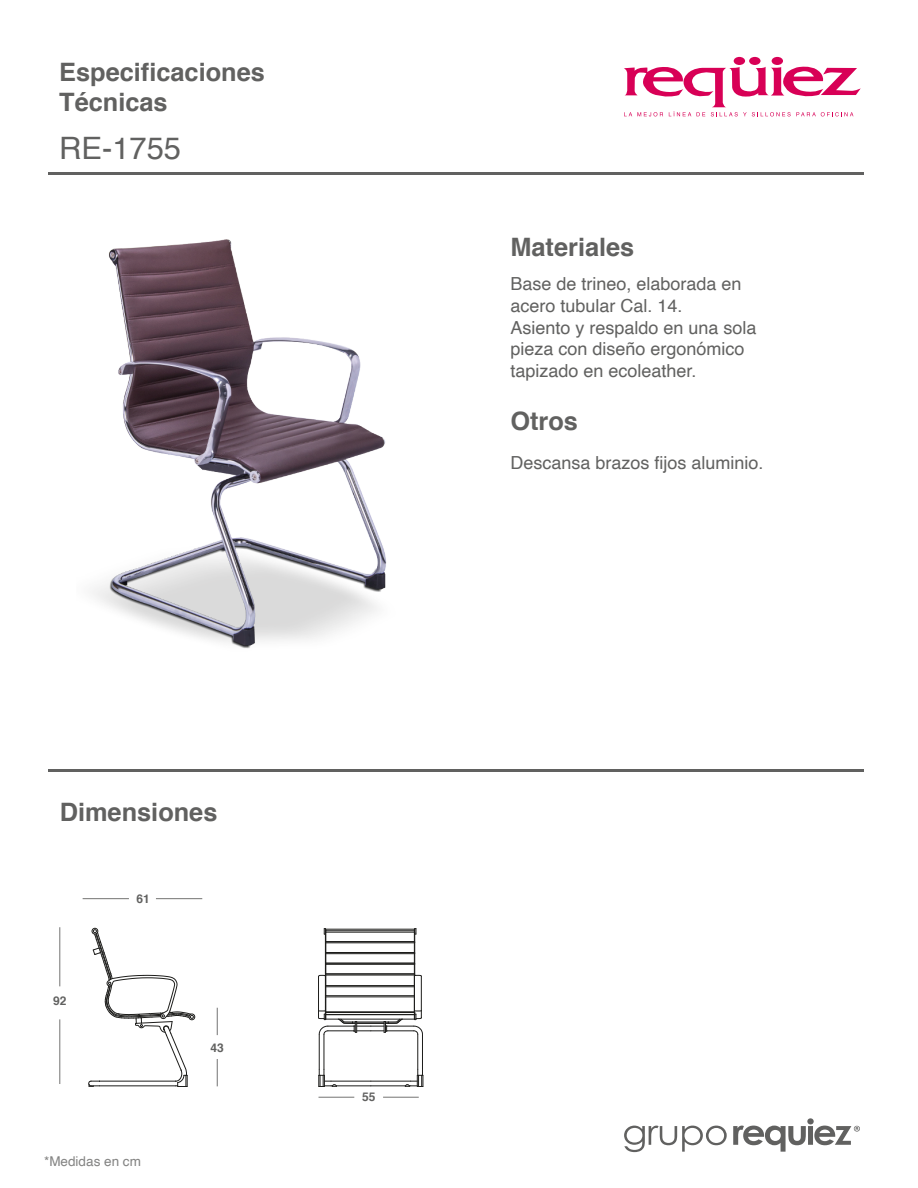
<style>
.page{position:relative;width:918px;height:1188px;background:#fff}
.page>*{position:absolute;margin:0;border:0;box-sizing:border-box;transform-origin:0 0}
.t1{font:30.9px "Helvetica";color:#616160}
.t2{font:700 25.35px/30.5px "Helvetica";color:#616160}
.t3{font:18px/21.6px "Helvetica";color:#616160}
.t4{font:13.5px "Helvetica";color:#838382}
.t5{font:700 12px "Helvetica";color:#616160}
</style>
<div class="page">
<hr style="left:48px;top:173px;width:816px;height:2px;background:#616160">
<hr style="left:48px;top:769px;width:816px;height:2px;background:#616160">
<hr style="left:59px;top:927px;width:1px;height:59px;background:#838382">
<hr style="left:59px;top:1019px;width:1px;height:65px;background:#838382">
<svg style="left:217px;top:1059px;width:1px;height:27px"></svg>
<svg style="left:217px;top:1008px;width:1px;height:27px"></svg>
<hr style="left:319px;top:1097px;width:35px;height:1px;background:#838382">
<hr style="left:383px;top:1097px;width:36px;height:1px;background:#838382">
<hr style="left:156px;top:898px;width:46px;height:1px;background:#838382">
<hr style="left:83px;top:898px;width:46px;height:1px;background:#838382">
<div style="left:734px;top:57px;width:11px;height:8px;background:#d80056;border-radius:50%"></div>
<div style="left:749px;top:57px;width:12px;height:8px;background:#d80056;border-radius:50%"></div>
<div style="left:772px;top:57px;width:11px;height:8px;background:#d80056;border-radius:50%"></div>
<svg style="left:624px;top:66px;width:237px;height:50px"></svg>
<svg style="left:624px;top:1126px;width:103px;height:26px"></svg>
<svg style="left:733px;top:1118px;width:127px;height:34px"></svg>
<hr style="left:422px;top:1034px;width:1px;height:35px;background:#1d1d1b">
<hr style="left:418px;top:1034px;width:1px;height:35px;background:#1d1d1b">
<hr style="left:371px;top:1086px;width:34px;height:1px;background:#1d1d1b">
<hr style="left:371px;top:1081px;width:40px;height:1px;background:#1d1d1b">
<hr style="left:324px;top:1034px;width:1px;height:35px;background:#1d1d1b">
<hr style="left:319px;top:1034px;width:1px;height:35px;background:#1d1d1b">
<hr style="left:331px;top:1081px;width:40px;height:1px;background:#1d1d1b">
<hr style="left:336px;top:1086px;width:35px;height:1px;background:#1d1d1b">
<svg style="left:405px;top:1069px;width:19px;height:18px"></svg>
<svg style="left:319px;top:1069px;width:18px;height:18px"></svg>
<svg style="left:318px;top:928px;width:105px;height:107px"></svg>
<svg style="left:88px;top:928px;width:107px;height:159px"></svg>
<img style="left:92px;top:239px;width:295px;height:410px">
<h2 class="t2" style="left:59px;top:57px;width:207px">Especificaciones<br>Técnicas</h2>
<h1 class="t1" style="left:59px;top:124px;width:123px">RE-1755</h1>
<h2 class="t2" style="left:60px;top:797px;width:159px">Dimensiones</h2>
<p class="t5" style="left:53px;top:991px;width:15px">92</p>
<p class="t5" style="left:137px;top:889px;width:15px">61</p>
<p class="t4" style="left:44px;top:1151px;width:98px">*Medidas en cm</p>
<p class="t5" style="left:210px;top:1038px;width:15px">43</p>
<p class="t5" style="left:362px;top:1087px;width:15px">55</p>
<h2 class="t2" style="left:510px;top:232px;width:125px">Materiales</h2>
<p class="t3" style="left:510px;top:274px;width:248px">Base de trineo, elaborada en acero tubular Cal. 14.<br>Asiento y respaldo en una sola pieza con diseño ergonómico tapizado en ecoleather.</p>
<h2 class="t2" style="left:510px;top:406px;width:69px">Otros</h2>
<p class="t3" style="left:510px;top:452px;width:255px">Descansa brazos fijos aluminio.</p>
</div>
